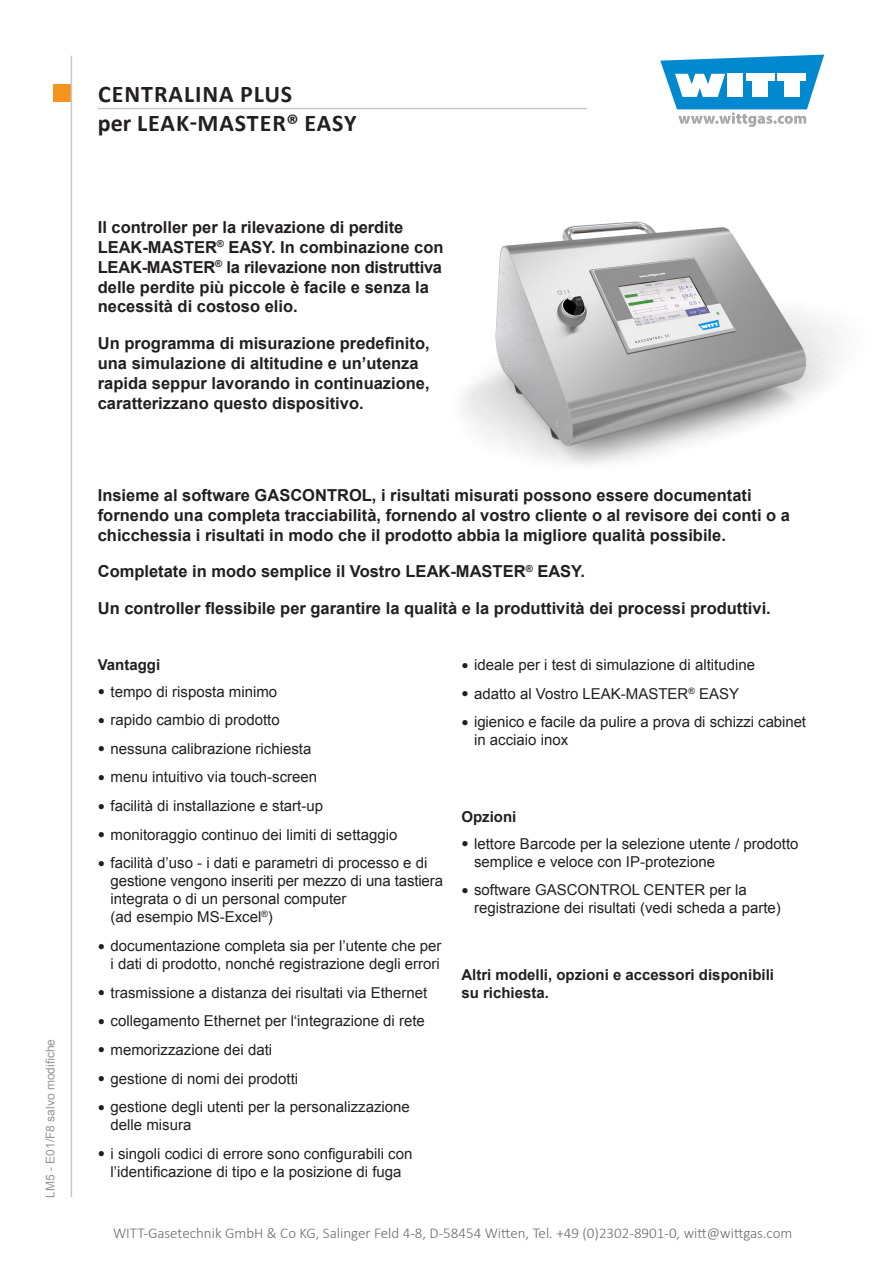
<style>
.page{position:relative;width:893px;height:1263px;background:#fff}
.page>*{position:absolute;margin:0;border:0;box-sizing:border-box;transform-origin:0 0}
.t1{font:700 24px/28.8px "Calibri";letter-spacing:.04em;color:#231f20}
.Einleitungstext{font:700 16.5px/19.8px "Arial";color:#231f20}
.t2{font:15px/18px "Arial";color:#231f20}
.t3{font:300 15px "Calibri";color:#6b6b6e}
.Überschrift{font:700 15px/18px "Arial";color:#231f20}
.t4{font:12px "Arial";color:#939598}
.s1{font-family:"Bookman Old Style";font-size:12px}
</style>
<div class="page">
<div style="left:53px;top:85px;width:17px;height:17px;background:#f4931d"></div>
<svg style="left:660px;top:55px;width:164px;height:72px"></svg>
<hr style="left:71px;top:56px;width:1px;height:1141px;background:#c7c8ca">
<hr style="left:98px;top:108px;width:489px;height:1px;background:#c7c8ca">
<img style="left:462px;top:221px;width:378px;height:244px">
<p class="t4" style="left:42px;top:1197px;width:160px;rotate:-90deg">LM5 - E01/F8 salvo modifiche</p>
<h1 class="t1" style="left:98px;top:79px;width:260px">CENTRALINA PLUS<br>per LEAK-MASTER® EASY</h1>
<p class="Einleitungstext" style="left:98px;top:218px;width:347px">Il controller per la rilevazione di perdite LEAK-MASTER<sup>®</sup> EASY. In combinazione con LEAK-MASTER<sup>®</sup> la rilevazione non distruttiva delle perdite più piccole è facile e senza la necessità di costoso elio.</p>
<p class="Einleitungstext" style="left:98px;top:334px;width:333px">Un programma di misurazione predefinito, una simulazione di altitudine e un’utenza rapida seppur lavorando in continuazione, caratterizzano questo dispositivo.</p>
<p class="Einleitungstext" style="left:98px;top:486px;width:694px">Insieme al software GASCONTROL, i risultati misurati possono essere documentati fornendo una completa tracciabilità, fornendo al vostro cliente o al revisore dei conti o a chicchessia i risultati in modo che il prodotto abbia la migliore qualità possibile.</p>
<p class="Einleitungstext" style="left:98px;top:562px;width:489px">Completate in modo semplice il Vostro LEAK-MASTER<sup>®</sup> EASY.</p>
<p class="Einleitungstext" style="left:98px;top:599px;width:675px">Un controller flessibile per garantire la qualità e la produttività dei processi produttivi.</p>
<p class="Überschrift" style="left:98px;top:656px;width:64px">Vantaggi</p>
<p class="t2" style="left:98px;top:682px;width:181px"><span class="s1">●</span> tempo di risposta minimo</p>
<p class="t2" style="left:98px;top:711px;width:184px"><span class="s1">●</span> rapido cambio di prodotto</p>
<p class="t2" style="left:98px;top:740px;width:215px"><span class="s1">●</span> nessuna calibrazione richiesta</p>
<p class="t2" style="left:98px;top:768px;width:221px"><span class="s1">●</span> menu intuitivo via touch-screen</p>
<p class="t2" style="left:98px;top:797px;width:227px"><span class="s1">●</span> facilità di installazione e start-up</p>
<p class="t2" style="left:98px;top:826px;width:301px"><span class="s1">●</span> monitoraggio continuo dei limiti di settaggio</p>
<p class="t2" style="left:111px;top:854px;width:334px;text-indent:-13px"><span class="s1">●</span> facilità d’uso - i dati e parametri di processo e di gestione vengono inseriti per mezzo di una tastiera integrata o di un personal computer<br>(ad esempio MS-Excel<sup>®</sup>)</p>
<p class="t2" style="left:98px;top:937px;width:345px;text-align:right"><span class="s1">●</span> documentazione completa sia per l’utente che per i dati di prodotto, nonché registrazione degli errori</p>
<p class="t2" style="left:98px;top:983px;width:331px"><span class="s1">●</span> trasmissione a distanza dei risultati via Ethernet</p>
<p class="t2" style="left:98px;top:1012px;width:329px"><span class="s1">●</span> collegamento Ethernet per l‘integrazione di rete</p>
<p class="t2" style="left:98px;top:1041px;width:176px"><span class="s1">●</span> memorizzazione dei dati</p>
<p class="t2" style="left:98px;top:1069px;width:202px"><span class="s1">●</span> gestione di nomi dei prodotti</p>
<p class="t2" style="left:111px;top:1098px;width:301px;text-indent:-13px"><span class="s1">●</span> gestione degli utenti per la personalizzazione delle misura</p>
<p class="t2" style="left:98px;top:1145px;width:316px;text-align:center"><span class="s1">●</span> i singoli codici di errore sono configurabili con l’identificazione di tipo e la posizione di fuga</p>
<p class="t2" style="left:461px;top:656px;width:295px"><span class="s1">●</span> ideale per i test di simulazione di altitudine</p>
<p class="t2" style="left:461px;top:684px;width:279px"><span class="s1">●</span> adatto al Vostro LEAK-MASTER<sup>®</sup> EASY</p>
<p class="t2" style="left:474px;top:713px;width:333px;text-indent:-13px"><span class="s1">●</span> igienico e facile da pulire a prova di schizzi cabinet in acciaio inox</p>
<p class="Überschrift" style="left:461px;top:808px;width:57px">Opzioni</p>
<p class="t2" style="left:474px;top:834px;width:326px;text-indent:-13px"><span class="s1">●</span> lettore Barcode per la selezione utente / prodotto semplice e veloce con IP-protezione</p>
<p class="t2" style="left:474px;top:881px;width:308px;text-indent:-13px"><span class="s1">●</span> software GASCONTROL CENTER per la registrazione dei risultati (vedi scheda a parte)</p>
<p class="Überschrift" style="left:461px;top:966px;width:314px">Altri modelli, opzioni e accessori disponibili su richiesta.</p>
<p class="t3" style="left:113px;top:1224px;width:681px">WITT-Gasetechnik GmbH &amp; Co KG, Salinger Feld 4-8, D-58454 Witten, Tel. +49 (0)2302-8901-0, witt@wittgas.com</p>
</div>
